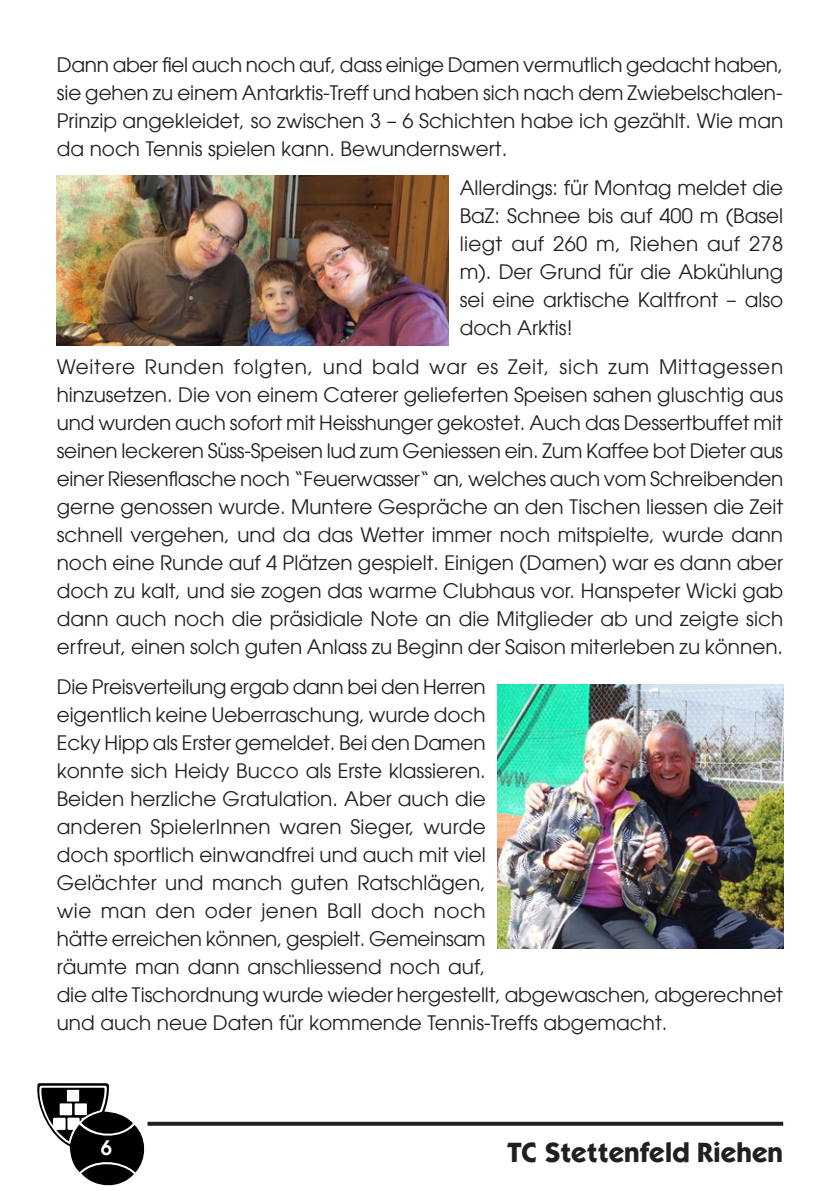
<style>
.page{position:relative;width:840px;height:1191px;background:#fff}
.page>*{position:absolute;margin:0;border:0;box-sizing:border-box;transform-origin:0 0}
.t1{font:700 28px "Itc Kabel LT";color:#231f20}
.Haupttext{font:20px/28px "Avant Garde LT";color:#231f20;text-align:justify}
.Seitennummer{font:600 20px "Avant Garde LT";color:#fff}
</style>
<div class="page">
<svg style="left:37px;top:1083px;width:108px;height:103px"></svg>
<div style="left:122px;top:1142px;width:21px;height:16px;background:#000"></div>
<svg style="left:147px;top:1121px;width:635px;height:4px;background:#4d4a4b"></svg>
<img style="left:497px;top:685px;width:285px;height:263px">
<img style="left:57px;top:176px;width:391px;height:170px">
<p class="Haupttext" style="left:57px;top:50px;width:727px">Dann aber fiel auch noch auf, dass einige Damen vermutlich gedacht haben, sie gehen zu einem Antarktis-Treff und haben sich nach dem Zwiebelschalen-Prinzip angekleidet, so zwischen 3 – 6 Schichten habe ich gezählt. Wie man da noch Tennis spielen kann. Bewundernswert.</p>
<p class="Haupttext" style="left:459px;top:173px;width:325px">Allerdings: für Montag meldet die BaZ: Schnee bis auf 400 m (Basel liegt auf 260 m, Riehen auf 278 m). Der Grund für die Abkühlung sei eine arktische Kaltfront – also doch Arktis!</p>
<p class="Haupttext" style="left:57px;top:353px;width:727px">Weitere Runden folgten, und bald war es Zeit, sich zum Mittagessen hinzusetzen. Die von einem Caterer gelieferten Speisen sahen gluschtig aus und wurden auch sofort mit Heisshunger gekostet. Auch das Dessertbuffet mit seinen leckeren Süss-Speisen lud zum Geniessen ein. Zum Kaffee bot Dieter aus einer Riesenflasche noch “Feuerwasser“ an, welches auch vom Schreibenden gerne genossen wurde. Muntere Gespräche an den Tischen liessen die Zeit schnell vergehen, und da das Wetter immer noch mitspielte, wurde dann noch eine Runde auf 4 Plätzen gespielt. Einigen (Damen) war es dann aber doch zu kalt, und sie zogen das warme Clubhaus vor. Hanspeter Wicki gab dann auch noch die präsidiale Note an die Mitglieder ab und zeigte sich erfreut, einen solch guten Anlass zu Beginn der Saison miterleben zu können.</p>
<p class="Haupttext" style="left:57px;top:672px;width:727px;text-align:left">Die Preisverteilung ergab dann bei den Herren<br>eigentlich keine Ueberraschung, wurde doch<br>Ecky Hipp als Erster gemeldet. Bei den Damen<br>konnte sich Heidy Bucco als Erste klassieren.<br>Beiden herzliche Gratulation. Aber auch die<br>anderen SpielerInnen waren Sieger, wurde<br>doch sportlich einwandfrei und auch mit viel<br>Gelächter und manch guten Ratschlägen,<br>wie man den oder jenen Ball doch noch<br>hätte erreichen können, gespielt. Gemeinsam<br>räumte man dann anschliessend noch auf,<br>die alte Tischordnung wurde wieder hergestellt, abgewaschen, abgerechnet und auch neue Daten für kommende Tennis-Treffs abgemacht.</p>
<p class="Seitennummer" style="left:101px;top:1134px;width:13px">6</p>
<p class="t1" style="left:507px;top:1135px;width:277px">TC Stettenfeld Riehen</p>
</div>
